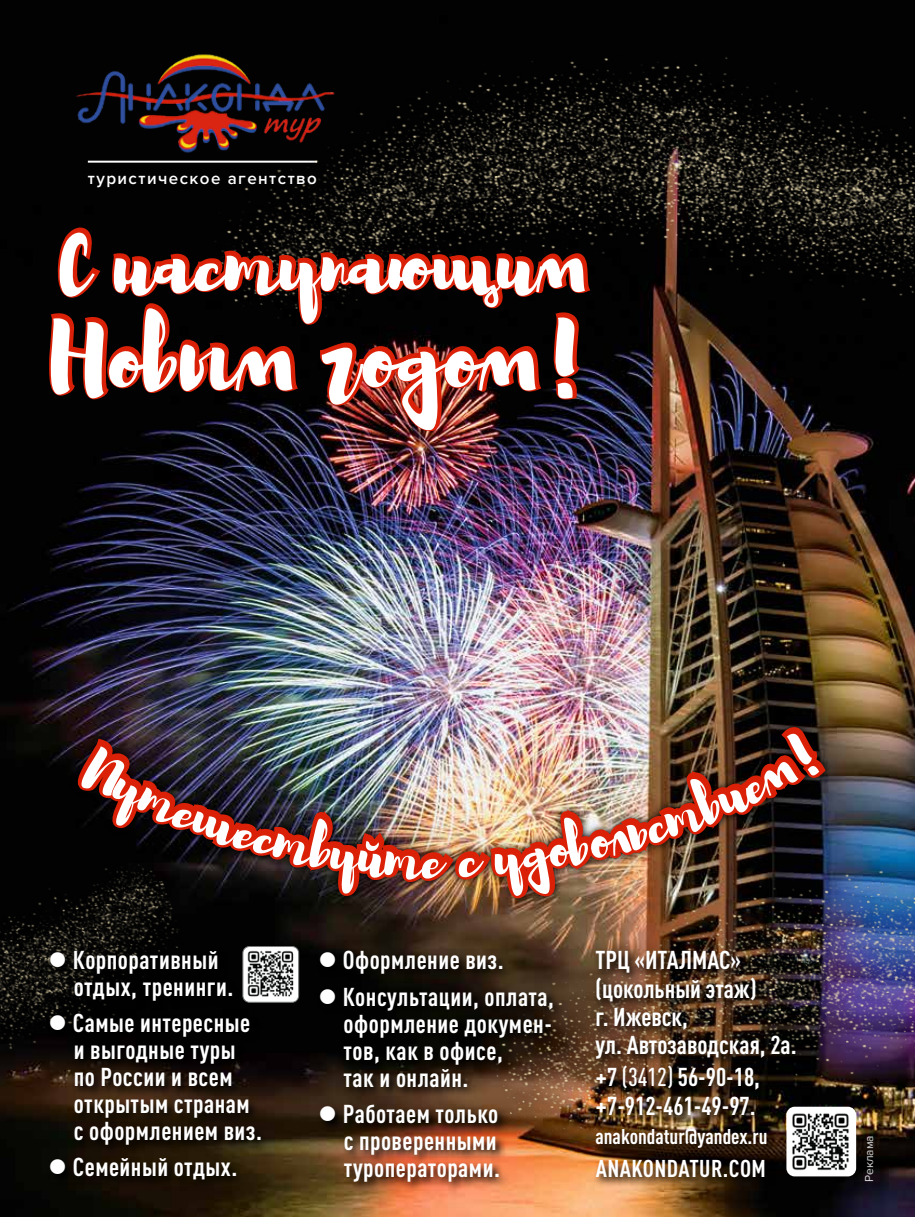
<style>
.page{position:relative;width:915px;height:1217px;background:#fff}
.page>*{position:absolute;margin:0;border:0;box-sizing:border-box;transform-origin:0 0}
.t1{font:93px "Brusher";color:#fff}
.t2{font:79.8px "Brusher";color:#fff}
.t3{font:700 condensed 25.5px/27px "DIN Pro";letter-spacing:.02em;color:#fff}
.t4{font:700 condensed 25.5px/28.2px "DIN Pro";color:#fff}
.t5{font:700 condensed 24px "DIN Pro";letter-spacing:.02em;color:#fff}
.t6{font:700 condensed 21px "DIN Pro";color:#fff}
.t7{font:600 16.95px "Proxima Nova";letter-spacing:.085em;color:#fff}
.t8{font:12px "Proxima Nova";letter-spacing:-.01em;color:#d4d5d6}
.s1{font-weight:500}
</style>
<div class="page">
<img style="left:0;top:0;width:914px;height:1216px">
<img style="left:243px;top:946px;width:55px;height:55px">
<div style="left:242px;top:945px;width:57px;height:57px;border:1px solid #787b7c;border-radius:7px"></div>
<svg style="left:317px;top:947px;width:136px;height:245px;background:#311d10"></svg>
<img style="left:43px;top:38px;width:135px;height:131px">
<hr style="left:88px;top:161px;width:229px;height:2px;background:#fff">
<img style="left:70px;top:719px;width:762px;height:187px">
<img style="left:178px;top:0;width:736px;height:422px">
<img style="left:453px;top:856px;width:461px;height:360px">
<img style="left:0;top:798px;width:213px;height:257px">
<img style="left:592px;top:947px;width:214px;height:241px">
<svg style="left:47px;top:947px;width:225px;height:244px;background:#17100a"></svg>
<img style="left:79px;top:744px;width:368px;height:151px">
<svg style="left:458px;top:856px;width:26px;height:22px"></svg>
<img style="left:493px;top:731px;width:327px;height:166px">
<p class="t7" style="left:88px;top:169px;width:230px">туристическое агентство</p>
<h2 class="t2" style="left:59px;top:216px;width:528px">С наступающим</h2>
<h1 class="t1" style="left:51px;top:302px;width:544px">Новым годом!</h1>
<p class="t3" style="left:74px;top:944px;width:161px;text-indent:-26px">● Корпоративный отдых, тренинги.</p>
<p class="t3" style="left:74px;top:1007px;width:190px;text-indent:-26px">● Самые интересные и выгодные туры по России и всем открытым странам с оформлением виз.</p>
<p class="t3" style="left:48px;top:1151px;width:190px">● Семейный отдых.</p>
<p class="t3" style="left:318px;top:944px;width:187px">● Оформление виз.</p>
<p class="t3" style="left:343px;top:980px;width:212px;text-indent:-26px">● Консультации, оплата, оформление докумен&shy;тов, как в офисе,<br>так и онлайн.</p>
<p class="t3" style="left:343px;top:1097px;width:158px;text-indent:-26px">● Работаем только с проверенными туроператорами.</p>
<p class="t4" style="left:595px;top:943px;width:203px">ТРЦ «ИТАЛМАС» (цокольный этаж)<br>г. Ижевск,<br>ул. Автозаводская, 2а.</p>
<p class="t4" style="left:595px;top:1060px;width:166px">+7 <span class="s1">(3412)</span> 56-90-18, +7-912-461-49-97.</p>
<p class="t6" style="left:595px;top:1120px;width:174px">anakondatur@yandex.ru</p>
<p class="t5" style="left:595px;top:1149px;width:172px">ANAKONDATUR.COM</p>
<p class="t8" style="left:862px;top:1181px;width:48px;rotate:-90deg">Реклама</p>
</div>
